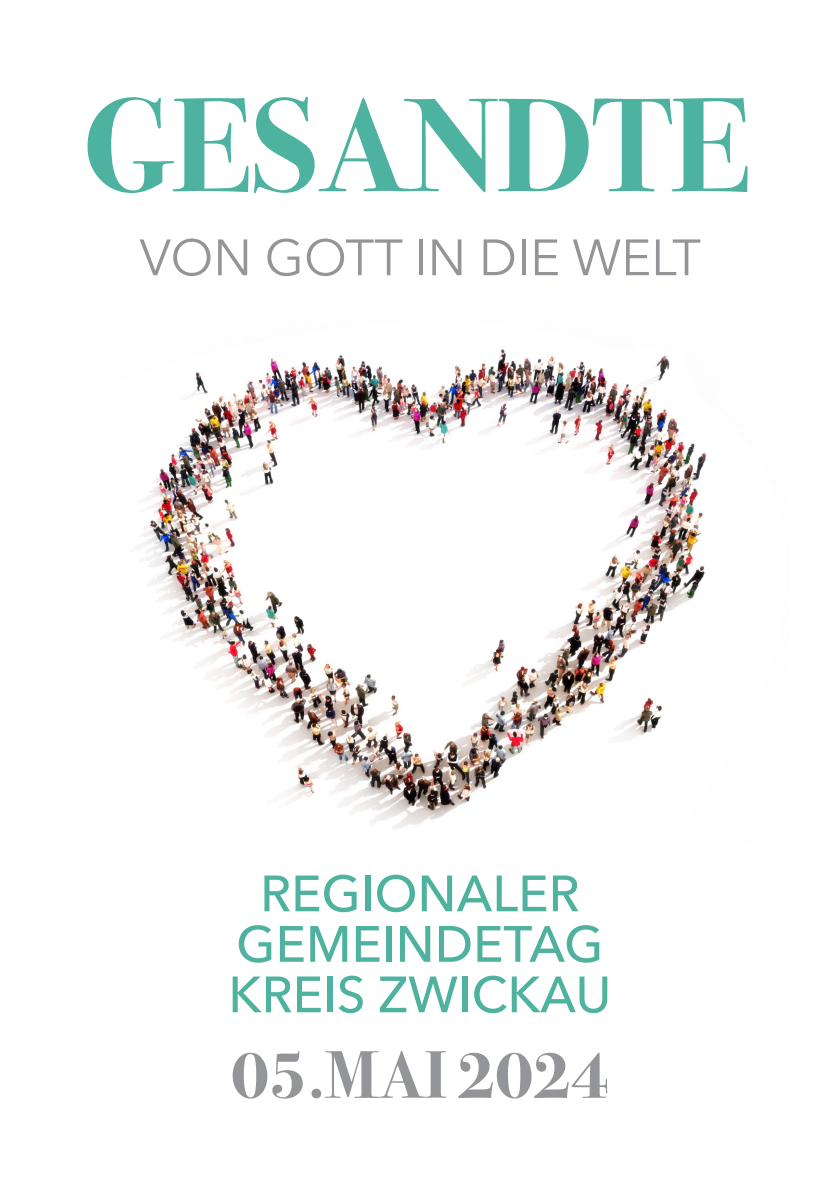
<style>
.page{position:relative;width:840px;height:1191px;background:#fff}
.page>*{position:absolute;margin:0;border:0;box-sizing:border-box;transform-origin:0 0}
.t1{font:700 133.6px "Bodoni Svty Two ITCTT";color:#4db3a0}
.t2{font:700 67.4px "Bodoni Svty Two ITCTT";color:#939598}
.t3{font:500 50.4px/50.4px "Avenir Next";color:#4eb29f;text-align:center}
.t4{font:50.4px "Avenir Next";color:#939598}
</style>
<div class="page">
<img style="left:139px;top:349px;width:567px;height:480px">
<h1 class="t1" style="left:83px;top:68px;width:668px">GESANDTE</h1>
<p class="t4" style="left:139px;top:225px;width:562px">VON GOTT IN DIE WELT</p>
<p class="t3" style="left:228px;top:870px;width:384px">REGIONALER<br>GEMEINDETAG<br>KREIS ZWICKAU</p>
<h2 class="t2" style="left:231px;top:1035px;width:379px">05.MAI 2024</h2>
</div>
